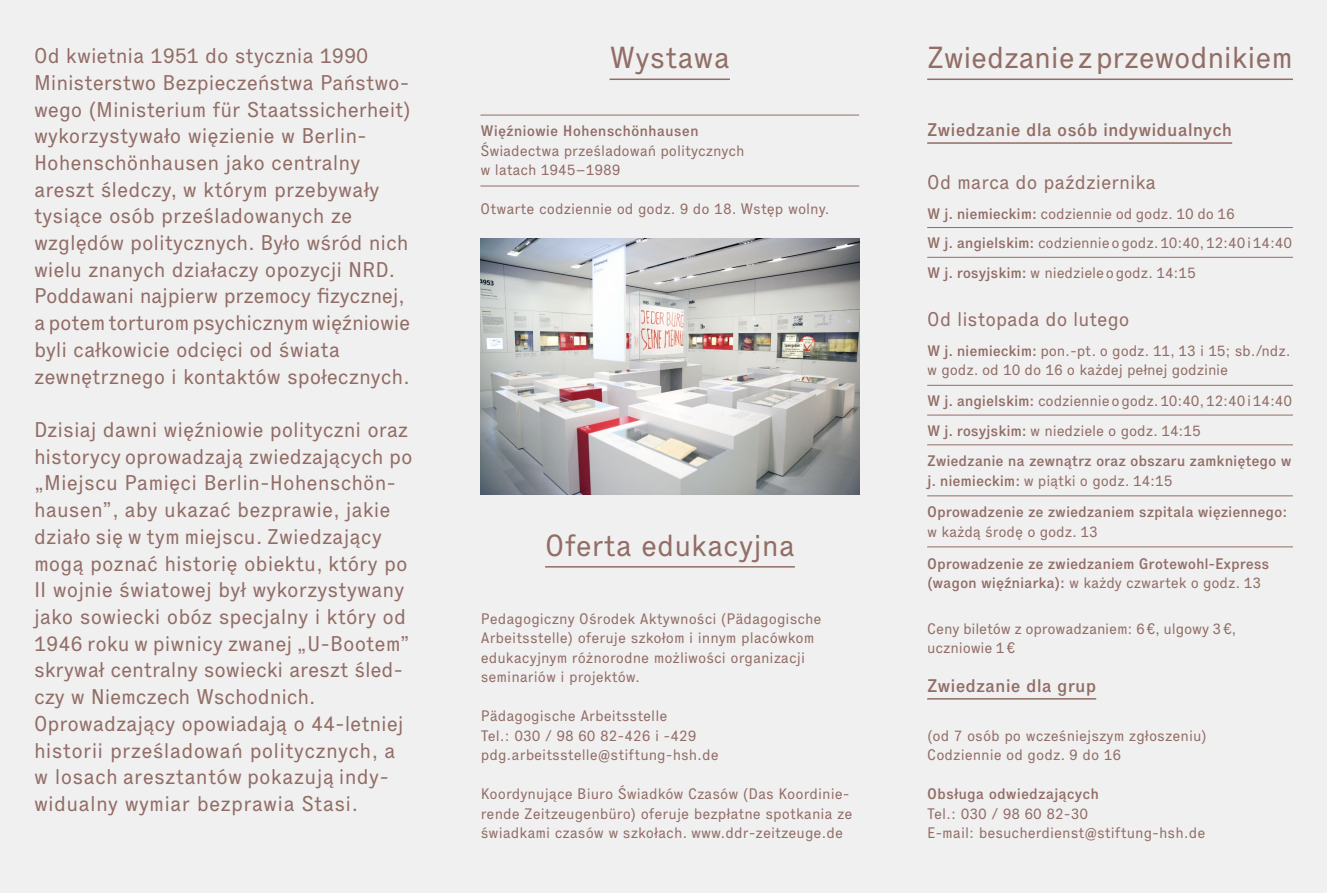
<style>
.page{position:relative;width:1327px;height:893px;background:#f0f0f0}
.page>*{position:absolute;margin:0;border:0;box-sizing:border-box;transform-origin:0 0}
.Headline_1{font:30px "Executive";color:#926d66}
.Texttafel{font:21px/26.7px "Executive";letter-spacing:-.005em;color:#926d66}
.Tabelle_Kopfzeile{font:19.5px "Executive";color:#926d66}
.Headline_2{font:500 18px "Executive";color:#926d66}
.Copy{font:15px/19.5px "Executive";color:#926d66}
.Tabelle_Copy{font:15px/19.5px "Executive";letter-spacing:-.01em;color:#926d66}
.Tabelle_Copy-2{font:500 15px/19.5px "Executive";letter-spacing:-.01em;color:#926d66}
.Copy_Line{font:15px/19.5px "Executive";letter-spacing:-.005em;color:#926d66}
.Copy-2{font:500 15px "Executive";color:#926d66}
.s1{font-weight:500}
.s2{font-weight:400}
</style>
<div class="page">
<img style="left:480px;top:238px;width:379px;height:256px">
<hr style="left:927px;top:142px;width:305px;height:2px;background:#926d66">
<hr style="left:927px;top:698px;width:169px;height:2px;background:#926d66">
<hr style="left:927px;top:79px;width:366px;height:1px;background:#926d66">
<hr style="left:609px;top:79px;width:121px;height:1px;background:#926d66">
<hr style="left:480px;top:115px;width:379px;height:1px;background:#926d66">
<hr style="left:480px;top:186px;width:379px;height:1px;background:#926d66">
<hr style="left:545px;top:566px;width:250px;height:2px;background:#926d66">
<hr style="left:927px;top:257px;width:366px;height:1px;background:#926d66">
<hr style="left:927px;top:227px;width:366px;height:1px;background:#926d66">
<hr style="left:927px;top:415px;width:366px;height:1px;background:#926d66">
<hr style="left:927px;top:385px;width:366px;height:1px;background:#926d66">
<hr style="left:927px;top:547px;width:366px;height:1px;background:#926d66">
<hr style="left:927px;top:496px;width:366px;height:1px;background:#926d66">
<hr style="left:927px;top:445px;width:366px;height:1px;background:#926d66">
<p class="Texttafel" style="left:34px;top:42px;width:378px">Od kwietnia 1951 do stycznia 1990<br>Ministerstwo Bezpieczeństwa Państwo&shy;wego (Ministerium für Staatssicherheit) wykorzystywało więzienie w Berlin-Hohenschönhausen jako centralny areszt śledczy, w którym przebywały tysiące osób prześladowanych ze względów politycznych. Było wśród nich wielu znanych działaczy opozycji NRD.<br>Poddawani najpierw przemocy fizycznej, a potem torturom psychicznym więźniowie byli całkowicie odcięci od świata zewnętrznego i kontaktów społecznych.</p>
<p class="Texttafel" style="left:34px;top:416px;width:380px">Dzisiaj dawni więźniowie polityczni oraz historycy oprowadzają zwiedzających po „Miejscu Pamięci Berlin-Hohenschön&shy;hausen”, aby ukazać bezprawie, jakie działo się w tym miejscu. Zwiedzający mogą poznać historię obiektu, który po II wojnie światowej był wykorzystywany jako sowiecki obóz specjalny i który od 1946 roku w piwnicy zwanej „U-Bootem” skrywał centralny sowiecki areszt śled&shy;czy w Niemczech Wschodnich.<br>Oprowadzający opowiadają o 44-letniej historii prześladowań politycznych, a w losach aresztantów pokazują indy&shy;widualny wymiar bezprawia Stasi.</p>
<p class="Headline_1" style="left:609px;top:40px;width:122px">Wystawa</p>
<p class="Headline_1" style="left:927px;top:40px;width:367px">Zwiedzaniezprzewodnikiem</p>
<p class="Copy_Line" style="left:480px;top:121px;width:266px"><span class="s1">Więźniowie Hohenschönhausen<br></span>Świadectwa prześladowań politycznych w latach 1945–1989</p>
<p class="Copy" style="left:480px;top:199px;width:351px">Otwarte codziennie od godz. 9 do 18. Wstęp wolny.</p>
<p class="Headline_1" style="left:545px;top:527px;width:251px">Oferta edukacyjna</p>
<p class="Copy" style="left:481px;top:609px;width:342px">Pedagogiczny Ośrodek Aktywności (Pädagogische Arbeitsstelle) oferuje szkołom i innym placówkom edukacyjnym różnorodne możliwości organizacji seminariów i projektów.</p>
<p class="Copy" style="left:481px;top:706px;width:240px">Pädagogische Arbeitsstelle<br>Tel.: 030 / 98 60 82-426 i -429 pdg.arbeitsstelle@stiftung-hsh.de</p>
<p class="Copy" style="left:481px;top:784px;width:373px">Koordynujące Biuro Świadków Czasów (Das Koordinie&shy;rende Zeitzeugenbüro) oferuje bezpłatne spotkania ze świadkami czasów w szkołach. www.ddr-zeitzeuge.de</p>
<p class="Headline_2" style="left:927px;top:119px;width:306px">Zwiedzanie dla osób indywidualnych</p>
<p class="Tabelle_Kopfzeile" style="left:927px;top:171px;width:230px">Od marca do października</p>
<p class="Tabelle_Copy" style="left:927px;top:204px;width:309px"><span class="s1">W j. niemieckim:</span> codziennie od godz. 10 do 16</p>
<p class="Tabelle_Copy" style="left:927px;top:233px;width:366px"><span class="s1">W j. angielskim:</span> codziennie o godz. 10:40, 12:40 i 14:40</p>
<p class="Tabelle_Copy" style="left:927px;top:263px;width:270px"><span class="s1">W j. rosyjskim:</span> w niedziele o godz. 14:15</p>
<p class="Tabelle_Kopfzeile" style="left:927px;top:307px;width:204px">Od listopada do lutego</p>
<p class="Tabelle_Copy" style="left:927px;top:341px;width:365px"><span class="s1">W j. niemieckim:</span> pon.-pt. o godz. 11, 13 i 15; sb./ndz. w godz. od 10 do 16 o każdej pełnej godzinie</p>
<p class="Tabelle_Copy" style="left:927px;top:391px;width:366px"><span class="s1">W j. angielskim:</span> codziennie o godz. 10:40, 12:40 i 14:40</p>
<p class="Tabelle_Copy" style="left:927px;top:421px;width:275px"><span class="s1">W j. rosyjskim:</span> w niedziele o godz. 14:15</p>
<p class="Tabelle_Copy-2" style="left:927px;top:451px;width:366px">Zwiedzanie na zewnątrz oraz obszaru zamkniętego w j. niemieckim: <span class="s2">w piątki o godz. 14:15</span></p>
<p class="Tabelle_Copy-2" style="left:927px;top:502px;width:361px">Oprowadzenie ze zwiedzaniem szpitala więziennego:</p>
<p class="Tabelle_Copy" style="left:927px;top:522px;width:172px">w każdą środę o godz. 13</p>
<p class="Tabelle_Copy-2" style="left:927px;top:554px;width:344px">Oprowadzenie ze zwiedzaniem Grotewohl-Express (wagon więźniarka): <span class="s2">w każdy czwartek o godz. 13</span></p>
<p class="Copy" style="left:927px;top:619px;width:311px">Ceny biletów z oprowadzaniem: 6 €, ulgowy 3 €, uczniowie 1 €</p>
<p class="Headline_2" style="left:927px;top:675px;width:171px">Zwiedzanie dla grup</p>
<p class="Copy" style="left:927px;top:726px;width:281px">(od 7 osób po wcześniejszym zgłoszeniu)</p>
<p class="Copy" style="left:927px;top:745px;width:195px">Codziennie od godz. 9 do 16</p>
<p class="Copy-2" style="left:927px;top:785px;width:173px">Obsługa odwiedzających</p>
<p class="Copy" style="left:927px;top:804px;width:162px">Tel.: 030 / 98 60 82-30</p>
<p class="Copy" style="left:927px;top:823px;width:280px">E-mail: besucherdienst@stiftung-hsh.de</p>
</div>
